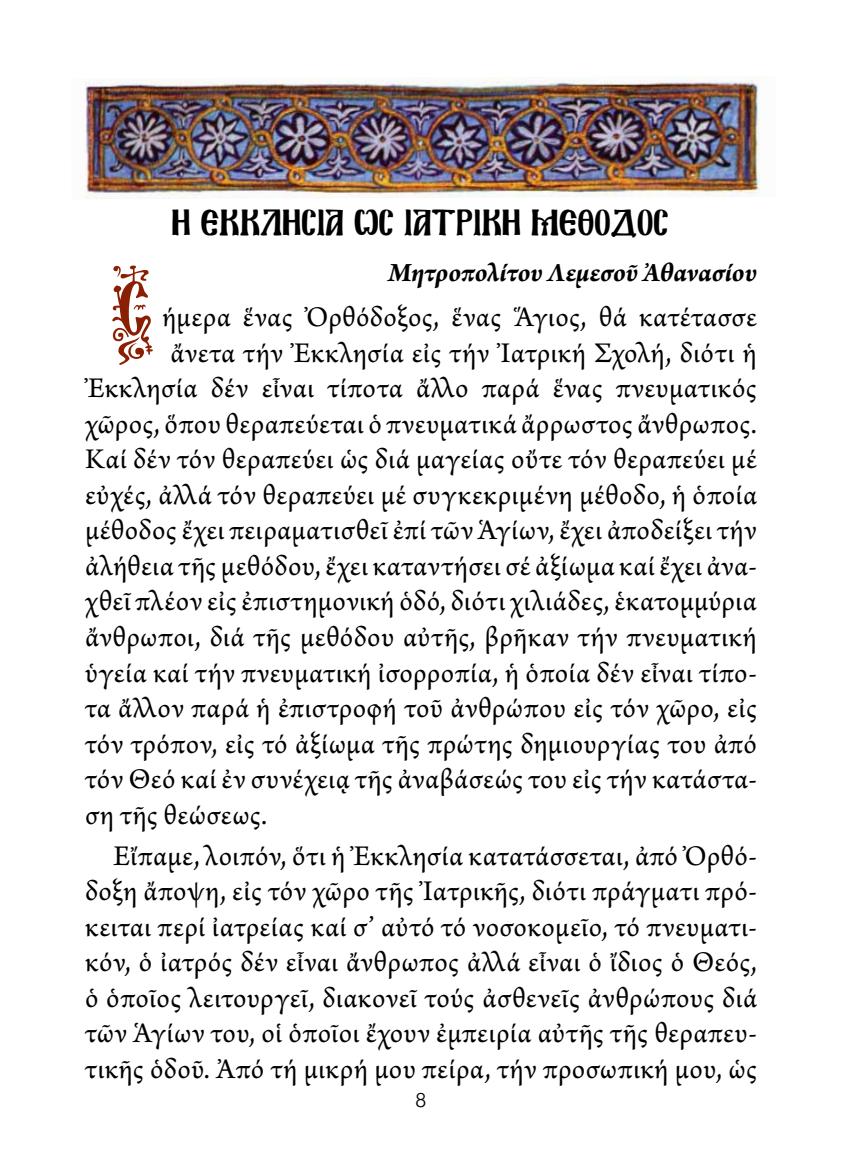
<style>
.page{position:relative;width:842px;height:1163px;background:#fff}
.page>*{position:absolute;margin:0;border:0;box-sizing:border-box;transform-origin:0 0}
.t1{font:100px "Mg Konstantinos Normal";color:#8a1f03}
.t2{font:32px "Mg Ekklisia Normal";color:#000}
.t3{font:30px/35.4px "Arno Pro";letter-spacing:.02em;color:#000;text-align:justify}
.t4{font:italic 700 28px "Arno Pro";letter-spacing:-.005em;color:#000}
.t5{font:300 20px "UB Helvetica";color:#000}
</style>
<div class="page">
<img style="left:85px;top:77px;width:675px;height:122px">
<p class="t2" style="left:173px;top:210px;width:498px">H EKKLHSIA VS IATRIKH MEUODOS</p>
<p class="t4" style="left:388px;top:256px;width:370px">Μητροπολίτου Λεμεσοῦ Ἀθανασίου</p>
<h1 class="t1" style="left:112px;top:265px;width:47px">S</h1>
<p class="t3" style="left:162px;top:301px;width:596px">ήμερα ἕνας Ὀρθόδοξος, ἕνας Ἅγιος, θά κατέτασσε</p>
<p class="t3" style="left:171px;top:337px;width:588px">ἄνετα τήν Ἐκκλησία εἰς τήν Ἰατρική Σχολή, διότι ἡ</p>
<p class="t3" style="left:85px;top:372px;width:673px">Ἐκκλησία δέν εἶναι τίποτα ἄλλο παρά ἕνας πνευματικός</p>
<p class="t3" style="left:85px;top:407px;width:673px">χῶρος, ὅπου θεραπεύεται ὁ πνευματικά ἄρρωστος ἄνθρωπος.</p>
<p class="t3" style="left:85px;top:443px;width:673px">Καί δέν τόν θεραπεύει ὡς διά μαγείας οὔτε τόν θεραπεύει μέ</p>
<p class="t3" style="left:85px;top:478px;width:673px">εὐχές, ἀλλά τόν θεραπεύει μέ συγκεκριμένη μέθοδο, ἡ ὁποία</p>
<p class="t3" style="left:85px;top:514px;width:673px">μέθοδος ἔχει πειραματισθεῖ ἐπί τῶν Ἁγίων, ἔχει ἀποδείξει τήν</p>
<p class="t3" style="left:85px;top:549px;width:673px">ἀλήθεια τῆς μεθόδου, ἔχει καταντήσει σέ ἀξίωμα καί ἔχει ἀνα-</p>
<p class="t3" style="left:85px;top:585px;width:673px">χθεῖ πλέον εἰς ἐπιστημονική ὁδό, διότι χιλιάδες, ἑκατομμύρια</p>
<p class="t3" style="left:85px;top:620px;width:673px">ἄνθρωποι, διά τῆς μεθόδου αὐτῆς, βρῆκαν τήν πνευματική</p>
<p class="t3" style="left:85px;top:656px;width:673px">ὑγεία καί τήν πνευματική ἰσορροπία, ἡ ὁποία δέν εἶναι τίπο-</p>
<p class="t3" style="left:85px;top:691px;width:673px">τα ἄλλον παρά ἡ ἐπιστροφή τοῦ ἀνθρώπου εἰς τόν χῶρο, εἰς</p>
<p class="t3" style="left:85px;top:727px;width:673px">τόν τρόπον, εἰς τό ἀξίωμα τῆς πρώτης δημιουργίας του ἀπό</p>
<p class="t3" style="left:85px;top:762px;width:673px">τόν Θεό καί ἐν συνέχειᾳ τῆς ἀναβάσεώς του εἰς τήν κατάστα-</p>
<p class="t3" style="left:85px;top:798px;width:184px">ση τῆς θεώσεως.</p>
<p class="t3" style="left:85px;top:839px;width:673px;text-indent:28px">Εἴπαμε, λοιπόν, ὅτι ἡ Ἐκκλησία κατατάσσεται, ἀπό Ὀρθό&shy;δοξη ἄποψη, εἰς τόν χῶρο τῆς Ἰατρικῆς, διότι πράγματι πρό&shy;κειται περί ἰατρείας καί σ’ αὐτό τό νοσοκομεῖο, τό πνευματι&shy;κόν, ὁ ἰατρός δέν εἶναι ἄνθρωπος ἀλλά εἶναι ὁ ἴδιος ὁ Θεός, ὁ ὁποῖος λειτουργεῖ, διακονεῖ τούς ἀσθενεῖς ἀνθρώπους διά τῶν Ἁγίων του, οἱ ὁποῖοι ἔχουν ἐμπειρία αὐτῆς τῆς θεραπευ&shy;τικῆς ὁδοῦ. Ἀπό τή μικρή μου πείρα, τήν προσωπική μου, ὡς</p>
<p class="t5" style="left:416px;top:1087px;width:12px">8</p>
</div>
